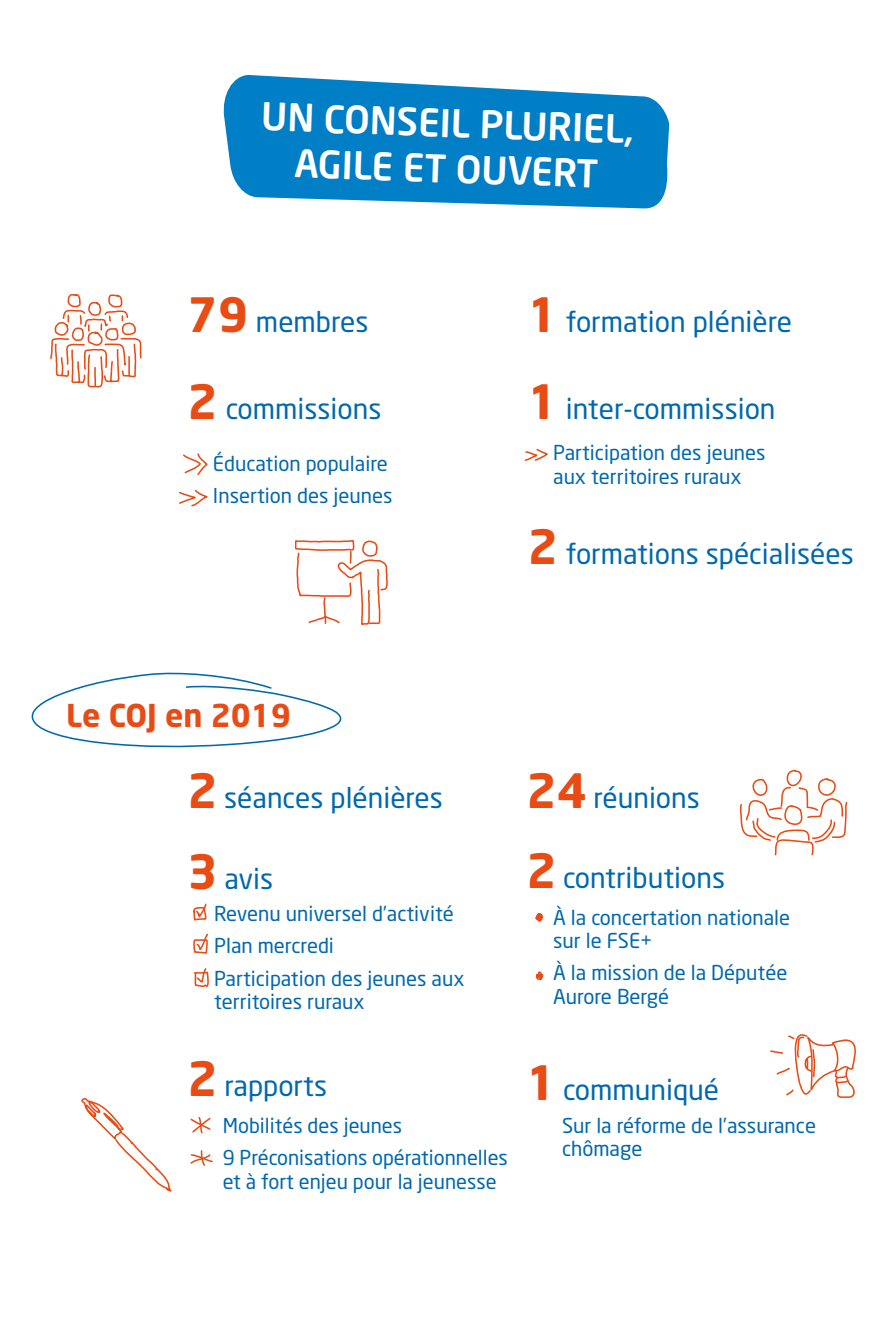
<style>
.page{position:relative;width:893px;height:1340px;background:#fff}
.page>*{position:absolute;margin:0;border:0;box-sizing:border-box;transform-origin:0 0}
.t1{font:500 37.8px/45.3px "Neo Sans";color:#fff;text-align:center}
.t2{font:700 31.15px "Neo Sans";color:#e94b15}
.t3{font:28px "Neo Sans";color:#0068af}
.t4{font:20.3px/32.2px "Neo Sans";color:#0068af}
.s1{font-weight:700;font-size:46.73px;color:#e94b15}
</style>
<div class="page">
<svg style="left:223px;top:75px;width:446px;height:134px;background:#2592ce"></svg>
<svg style="left:50px;top:294px;width:92px;height:94px"></svg>
<svg style="left:31px;top:672px;width:310px;height:76px"></svg>
<svg style="left:179px;top:489px;width:29px;height:18px"></svg>
<svg style="left:183px;top:453px;width:25px;height:23px"></svg>
<svg style="left:524px;top:449px;width:24px;height:12px"></svg>
<svg style="left:81px;top:1098px;width:91px;height:94px"></svg>
<svg style="left:190px;top:1117px;width:21px;height:17px"></svg>
<svg style="left:190px;top:1150px;width:23px;height:16px"></svg>
<svg style="left:193px;top:903px;width:14px;height:18px"></svg>
<svg style="left:193px;top:933px;width:16px;height:21px"></svg>
<svg style="left:194px;top:968px;width:15px;height:19px"></svg>
<svg style="left:535px;top:913px;width:8px;height:9px"></svg>
<svg style="left:535px;top:971px;width:9px;height:10px"></svg>
<svg style="left:740px;top:769px;width:108px;height:87px"></svg>
<svg style="left:770px;top:1034px;width:86px;height:64px"></svg>
<svg style="left:294px;top:539px;width:94px;height:87px"></svg>
<h1 class="t1" style="left:262px;top:93px;width:375px;rotate:2deg">UN CONSEIL PLURIEL,<br>AGILE ET OUVERT</h1>
<h3 class="t3" style="left:188px;top:305px;width:182px"><span class="s1">79</span> membres</h3>
<h3 class="t3" style="left:528px;top:305px;width:266px"><span class="s1">1</span> formation plénière</h3>
<h3 class="t3" style="left:188px;top:391px;width:195px"><span class="s1">2</span> commissions</h3>
<h3 class="t3" style="left:528px;top:391px;width:249px"><span class="s1">1</span> inter-commission</h3>
<p class="t4" style="left:213px;top:447px;width:181px">Éducation populaire<br>Insertion des jeunes</p>
<p class="t4" style="left:553px;top:441px;width:214px;line-height:23.4px">Participation des jeunes aux territoires ruraux</p>
<h3 class="t3" style="left:528px;top:537px;width:328px"><span class="s1">2</span> formations spécialisées</h3>
<h2 class="t2" style="left:66px;top:695px;width:226px">Le COJ en 2019</h2>
<h3 class="t3" style="left:188px;top:781px;width:257px"><span class="s1">2</span> séances plénières</h3>
<h3 class="t3" style="left:188px;top:861px;width:87px"><span class="s1">3</span> avis</h3>
<p class="t4" style="left:214px;top:897px;width:252px">Revenu universel d’activité<br>Plan mercredi<br>Participation des jeunes aux</p>
<p class="t4" style="left:214px;top:985px;width:152px">territoires ruraux</p>
<h3 class="t3" style="left:188px;top:1068px;width:141px"><span class="s1">2</span> rapports</h3>
<p class="t4" style="left:223px;top:1109px;width:287px">Mobilités des jeunes<br>9 Préconisations opérationnelles</p>
<p class="t4" style="left:223px;top:1164px;width:275px">et à fort enjeu pour la jeunesse</p>
<h3 class="t3" style="left:527px;top:781px;width:175px"><span class="s1">24</span> réunions</h3>
<h3 class="t3" style="left:527px;top:860px;width:200px"><span class="s1">2</span> contributions</h3>
<p class="t4" style="left:553px;top:905px;width:239px;line-height:23.4px">À la concertation nationale sur le FSE+</p>
<p class="t4" style="left:553px;top:960px;width:236px;line-height:23.4px">À la mission de la Députée<br>Aurore Bergé</p>
<h3 class="t3" style="left:527px;top:1072px;width:194px"><span class="s1">1</span> communiqué</h3>
<p class="t4" style="left:562px;top:1113px;width:256px;line-height:23.4px">Sur la réforme de l’assurance chômage</p>
</div>
